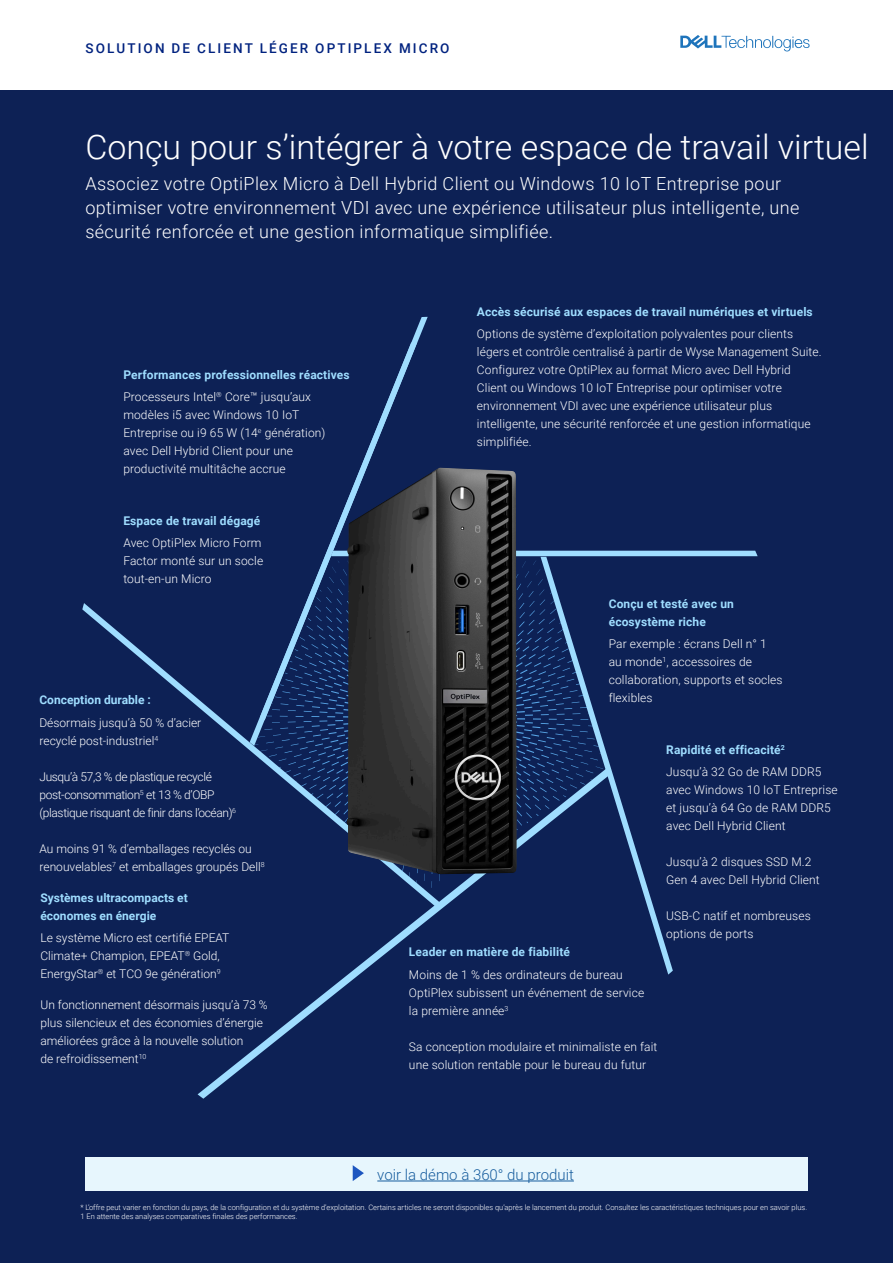
<style>
.page{position:relative;width:893px;height:1263px;background:#fff}
.page>*{position:absolute;margin:0;border:0;box-sizing:border-box;transform-origin:0 0}
.t1{font:300 33.9px "Roboto";color:#fff}
.t2{font:300 18px/24px "Roboto";letter-spacing:.02em;color:#fff}
.t3{font:300 15px "Roboto";color:#175d9e}
.t4{font:500 13.5px "Roboto";letter-spacing:.155em;color:#00227f}
.t5{font:300 12px/18px "Roboto";letter-spacing:.01em;color:#fff}
.t6{font:700 12px/18px "Roboto";letter-spacing:.01em;color:#9fddff}
.t7{font:300 12px/18px "Roboto";letter-spacing:-.03em;color:#fff}
.t8{font:300 7.5px "Roboto";color:#fff}
</style>
<div class="page">
<div style="left:0;top:91px;width:893px;height:1172px;background:#0d2155"></div>
<svg style="left:680px;top:35px;width:130px;height:16px"></svg>
<svg style="left:198px;top:892px;width:265px;height:207px"></svg>
<svg style="left:643px;top:892px;width:30px;height:82px"></svg>
<svg style="left:441px;top:551px;width:317px;height:341px"></svg>
<svg style="left:306px;top:342px;width:111px;height:261px"></svg>
<svg style="left:82px;top:603px;width:359px;height:303px"></svg>
<img style="left:347px;top:468px;width:170px;height:406px">
<div style="left:85px;top:1157px;width:723px;height:33px;background:#e7f6fd"></div>
<hr style="left:377px;top:1180px;width:197px;height:1px;background:#175d9e">
<svg style="left:353px;top:1165px;width:11px;height:16px"></svg>
<p class="t4" style="left:86px;top:39px;width:365px">SOLUTION DE CLIENT LÉGER OPTIPLEX MICRO</p>
<p class="t1" style="left:85px;top:123px;width:785px">Conçu pour s’intégrer à votre espace de travail virtuel</p>
<p class="t2" style="left:85px;top:171px;width:715px">Associez votre OptiPlex Micro à Dell Hybrid Client ou Windows 10 IoT Entreprise pour optimiser votre environnement VDI avec une expérience utilisateur plus intelligente, une sécurité renforcée et une gestion informatique simplifiée.</p>
<p class="t6" style="left:123px;top:365px;width:228px">Performances professionnelles réactives</p>
<p class="t5" style="left:123px;top:387px;width:204px">Processeurs Intel<sup>®</sup> Core™ jusqu’aux modèles i5 avec Windows 10 IoT Entreprise ou i9 65 W (14<sup>e</sup> génération) avec Dell Hybrid Client pour une productivité multitâche accrue</p>
<p class="t6" style="left:123px;top:511px;width:139px">Espace de travail dégagé</p>
<p class="t5" style="left:123px;top:534px;width:141px">Avec OptiPlex Micro Form<br>Factor monté sur un socle tout-en-un Micro</p>
<p class="t6" style="left:39px;top:690px;width:113px">Conception durable :</p>
<p class="t5" style="left:39px;top:713px;width:163px">Désormais jusqu’à 50 % d’acier recyclé post-industriel<sup>4</sup></p>
<p class="t7" style="left:39px;top:767px;width:198px">Jusqu’à 57,3 % de plastique recyclé post-consommation<sup>5</sup> et 13 % d’OBP (plastique risquant de finir dans l’océan)<sup>6</sup></p>
<p class="t5" style="left:39px;top:839px;width:227px">Au moins 91 % d’emballages recyclés ou renouvelables<sup>7</sup> et emballages groupés Dell<sup>8</sup></p>
<p class="t6" style="left:40px;top:888px;width:149px">Systèmes ultracompacts et économes en énergie</p>
<p class="t5" style="left:40px;top:928px;width:190px">Le système Micro est certifié EPEAT<br>Climate+ Champion, EPEAT<sup>®</sup> Gold,<br>EnergyStar<sup>®</sup> et TCO 9e génération<sup>9</sup></p>
<p class="t5" style="left:40px;top:995px;width:229px">Un fonctionnement désormais jusqu’à 73 % plus silencieux et des économies d’énergie améliorées grâce à la nouvelle solution<br>de refroidissement<sup>10</sup></p>
<p class="t6" style="left:477px;top:302px;width:337px">Accès sécurisé aux espaces de travail numériques et virtuels</p>
<p class="t5" style="left:477px;top:324px;width:346px">Options de système d’exploitation polyvalentes pour clients légers et contrôle centralisé à partir de Wyse Management Suite.<br>Configurez votre OptiPlex au format Micro avec Dell Hybrid Client ou Windows 10 IoT Entreprise pour optimiser votre environnement VDI avec une expérience utilisateur plus intelligente, une sécurité renforcée et une gestion informatique simplifiée.</p>
<p class="t6" style="left:609px;top:594px;width:127px">Conçu et testé avec un écosystème riche</p>
<p class="t5" style="left:609px;top:635px;width:175px">Par exemple : écrans Dell n° 1 au monde<sup>1</sup>, accessoires de collaboration, supports et socles flexibles</p>
<p class="t6" style="left:409px;top:942px;width:163px">Leader en matière de fiabilité</p>
<p class="t5" style="left:409px;top:965px;width:237px">Moins de 1 % des ordinateurs de bureau<br>OptiPlex subissent un événement de service la première année<sup>3</sup></p>
<p class="t5" style="left:409px;top:1037px;width:250px">Sa conception modulaire et minimaliste en fait une solution rentable pour le bureau du futur</p>
<p class="t6" style="left:666px;top:740px;width:120px">Rapidité et efficacité<sup>2</sup></p>
<p class="t5" style="left:666px;top:762px;width:173px">Jusqu’à 32 Go de RAM DDR5 avec Windows 10 IoT Entreprise et jusqu’à 64 Go de RAM DDR5 avec Dell Hybrid Client</p>
<p class="t5" style="left:666px;top:852px;width:155px">Jusqu’à 2 disques SSD M.2<br>Gen 4 avec Dell Hybrid Client</p>
<p class="t5" style="left:666px;top:906px;width:146px">USB-C natif et nombreuses options de ports</p>
<p class="t3" style="left:377px;top:1164px;width:198px">voir la démo à 360° du produit</p>
<p class="t8" style="left:80px;top:1202px;width:728px">* L’offre peut varier en fonction du pays, de la configuration et du système d’exploitation. Certains articles ne seront disponibles qu’après le lancement du produit. Consultez les caractéristiques techniques pour en savoir plus.</p>
<p class="t8" style="left:80px;top:1211px;width:219px">1 En attente des analyses comparatives finales des performances.</p>
</div>
